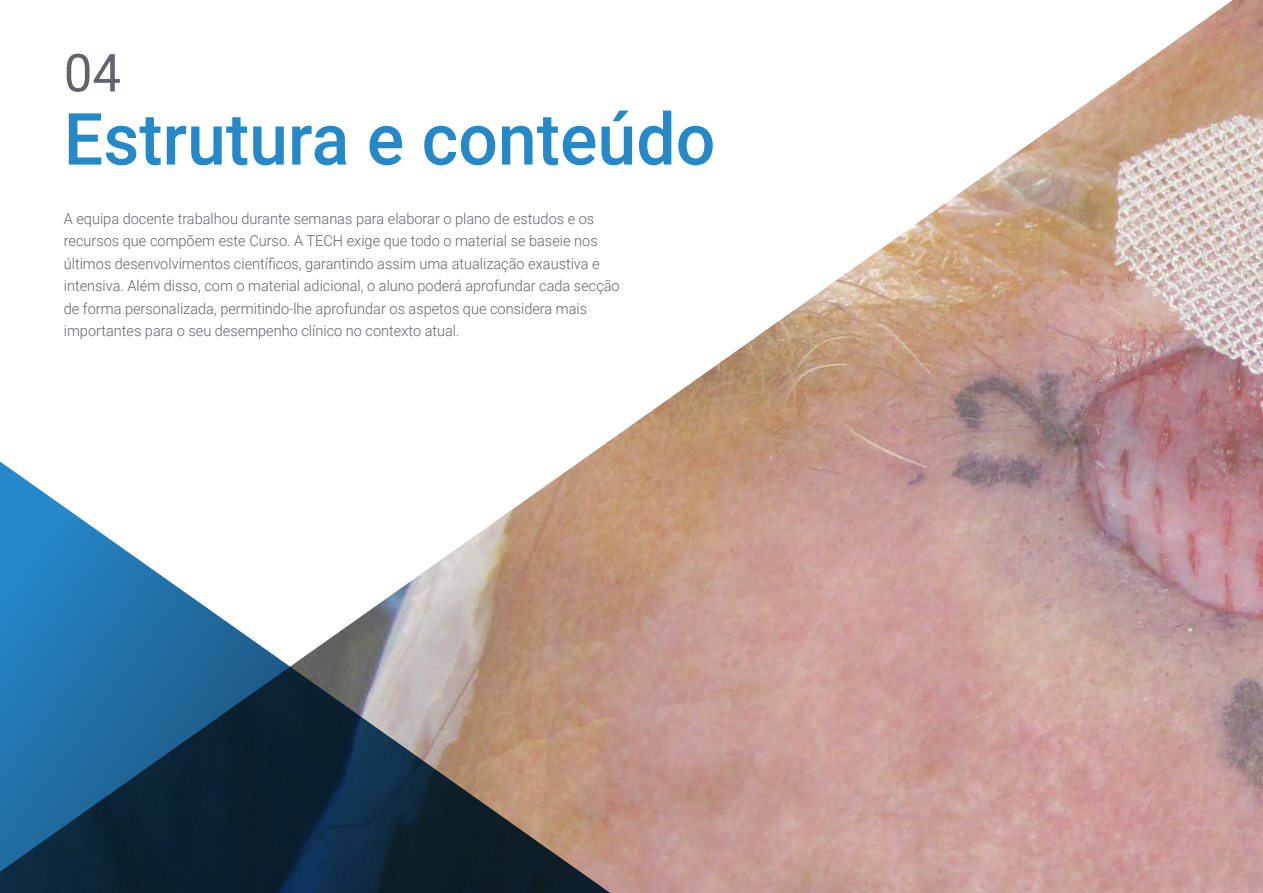
<style>
.page{position:relative;width:1263px;height:893px;background:#fff}
.page>*{position:absolute;margin:0;border:0;box-sizing:border-box;transform-origin:0 0}
.t1{font:500 72px "Roboto";color:#2488c9}
.t2{font:52.5px "Roboto";color:#61646a}
.t3{font:300 15px/22.5px "Roboto";color:#61646a}
</style>
<div class="page">
<img style="left:602px;top:0;width:661px;height:893px">
<svg style="left:0;top:446px;width:640px;height:447px"></svg>
<h2 class="t2" style="left:64px;top:36px;width:59px">04</h2>
<h1 class="t1" style="left:64px;top:89px;width:653px">Estrutura e conteúdo</h1>
<p class="t3" style="left:64px;top:207px;width:557px">A equipa docente trabalhou durante semanas para elaborar o plano de estudos e os recursos que compõem este Curso. A TECH exige que todo o material se baseie nos últimos desenvolvimentos científicos, garantindo assim uma atualização exaustiva e intensiva. Além disso, com o material adicional, o aluno poderá aprofundar cada secção de forma personalizada, permitindo-lhe aprofundar os aspetos que considera mais importantes para o seu desempenho clínico no contexto atual.</p>
</div>
